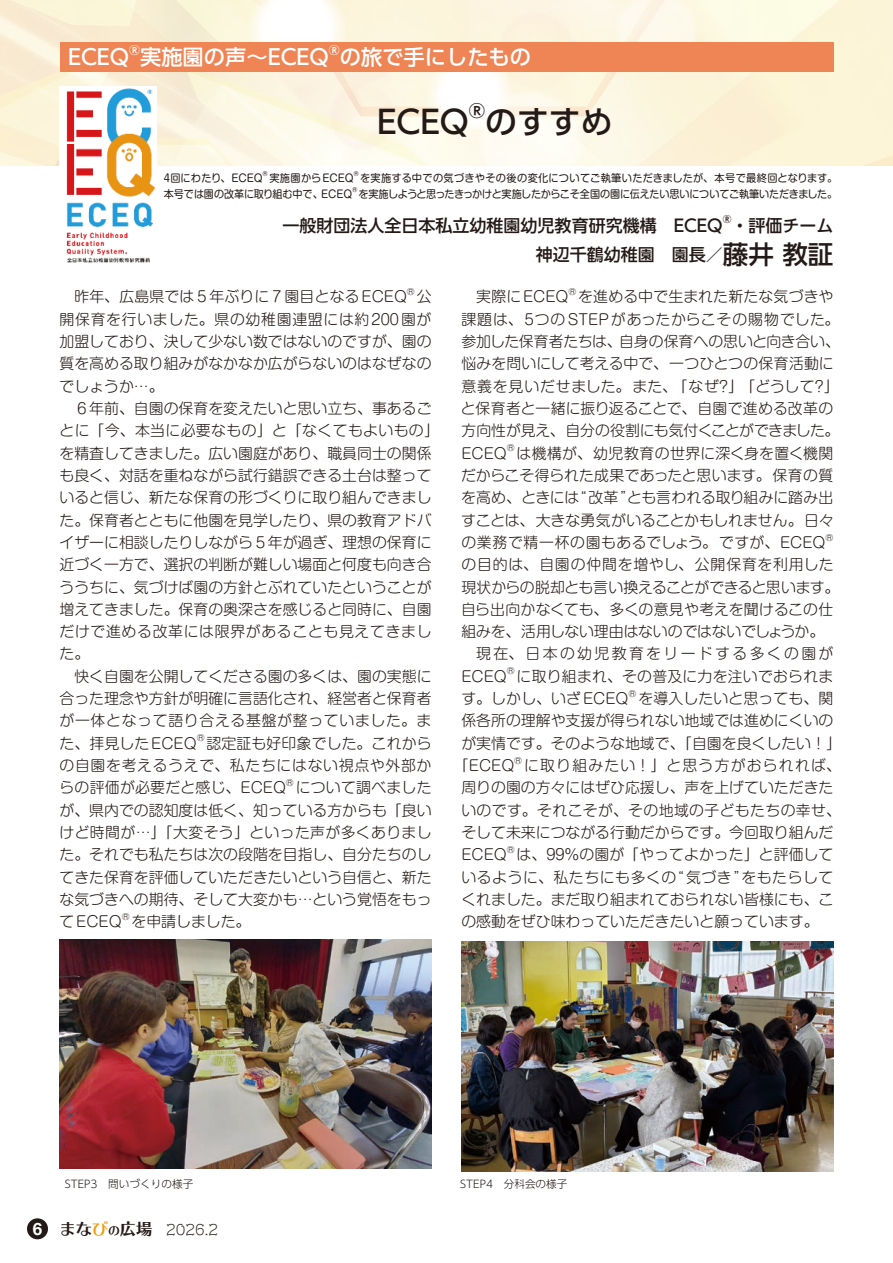
<style>
.page{position:relative;width:893px;height:1263px;background:#fff}
.page>*{position:absolute;margin:0;border:0;box-sizing:border-box;transform-origin:0 0}
.t1{font:500 31.95px "UD Shin Go Pr 6 N";color:#231916}
.t2{font:500 21.3px "UD Shin Go Pr 6 N";color:#fff}
.t3{font:500 18.6px "UD Shin Go Pr 6 N";color:#231916}
.t4{font:500 16.95px "UD Shin Go Pr 6 N";color:#231916}
.t5{font:300 14.85px/22.4px "Shin M Go Pr 6 N";color:#231916;text-align:justify}
.t6{font:300 14.85px/22.4px "Shin M Go Pr 6 N";letter-spacing:.16em;color:#231916}
.t7{font:300 13.8px "Cinema Letter Std";color:#231916}
.t8{font:500 12.45px "UD Shin Go Pr 6 N";color:#fff}
.t9{font:10.65px "Shin M Go Pr 6 N";letter-spacing:-.03em;color:#231916;scale:.95 1}
.t10{font:10.65px "Shin M Go Pr 6 N";letter-spacing:.025em;color:#231916;scale:.96 1}
.t11{font:300 10.65px "UD Shin Go Pr 6 N";color:#231916}
.t12{font:10.65px "Shin M Go Pr 6 N";color:#231916;scale:.96 1}
.t13{font:10.65px "Shin M Go Pr 6 N";color:#231916;scale:.95 1}
.t14{font:500 9.9px "UD Shin Go Pr 6 N";color:#231916}
.t15{font:300 8.7px "Shin M Go Pr 6 N";color:#231916}
.t16{font:6.15px "Shin M Go Pr 6 N";color:#231916;scale:.96 1}
.t17{font:6.15px "Shin M Go Pr 6 N";color:#231916;scale:.95 1}
.s1{font-size:25.5px}
.s2{font-family:"Helvetica Neue";font-weight:700;font-size:16.95px;color:#fff}
.s3{font-family:"UD Typos 515 Std";font-weight:400;font-size:16.2px}
.s4{font-family:"UD Typos 515 Std";font-weight:400;font-size:16.2px;color:#f39800}
.s5{font-family:"UD Typos 515 Std";font-weight:400;font-size:11.85px}
</style>
<div class="page">
<img style="left:0;top:0;width:893px;height:166px">
<img style="left:60px;top:939px;width:372px;height:230px">
<div style="left:60px;top:43px;width:773px;height:29px;background:#ef8454"></div>
<img style="left:60px;top:86px;width:96px;height:177px">
<img style="left:461px;top:942px;width:372px;height:229px">
<div style="left:27px;top:1218px;width:21px;height:21px;background:#231916;border-radius:50%"></div>
<h2 class="t2" style="left:68px;top:40px;width:63px">ECEQ</h2>
<p class="t8" style="left:129px;top:40px;width:12px">®</p>
<h2 class="t2" style="left:140px;top:40px;width:190px">実施園の声〜ECEQ</h2>
<p class="t8" style="left:329px;top:40px;width:12px">®</p>
<h2 class="t2" style="left:340px;top:40px;width:193px">の旅で手にしたもの</h2>
<h1 class="t1" style="left:377px;top:96px;width:93px">ECEQ</h1>
<p class="t3" style="left:469px;top:96px;width:18px">®</p>
<h1 class="t1" style="left:485px;top:96px;width:129px">のすすめ</h1>
<p class="t12" style="left:162px;top:169px;width:107px">４回にわたり、ECEQ</p>
<p class="t16" style="left:263px;top:169px;width:7px">®</p>
<p class="t12" style="left:269px;top:169px;width:89px">実施園からECEQ</p>
<p class="t16" style="left:354px;top:169px;width:7px">®</p>
<p class="t10" style="left:360px;top:169px;width:499px">を実施する中での気づきやその後の変化についてご執筆いただきましたが、本号で最終回となります。</p>
<p class="t13" style="left:164px;top:185px;width:200px">本号では園の改革に取り組む中で、ECEQ</p>
<p class="t17" style="left:352px;top:185px;width:7px">®</p>
<p class="t9" style="left:359px;top:185px;width:505px">を実施しようと思ったきっかけと実施したからこそ全国の園に伝えたい思いについてご執筆いただきました。</p>
<p class="t4" style="left:282px;top:212px;width:442px">一般財団法人全日本私立幼稚園幼児教育研究機構　ECEQ</p>
<p class="t14" style="left:723px;top:212px;width:10px">®</p>
<p class="t4" style="left:731px;top:212px;width:104px">・評価チーム</p>
<p class="t5" style="left:74px;top:285px;width:334px">昨年、広島県では５年ぶりに７園目となるECEQ</p>
<p class="t15" style="left:407px;top:285px;width:9px">®</p>
<p class="t5" style="left:60px;top:285px;width:374px;text-indent:357px">公開保育を行いました。県の幼稚園連盟には約200園が加盟しており、決して少ない数ではないのですが、園の質を高める取り組みがなかなか広がらないのはなぜなのでしょうか…。</p>
<p class="t5" style="left:60px;top:396px;width:381px;text-align:left;text-indent:15px">６年前、自園の保育を変えたいと思い立ち、事あるごとに「今、本当に必要なもの」と「なくてもよいもの」を精査してきました。広い園庭があり、職員同士の関係も良く、対話を重ねながら試行錯誤できる土台は整っていると信じ、新たな保育の形づくりに取り組んできました。保育者とともに他園を見学したり、県の教育アドバイザーに相談したりしながら５年が過ぎ、理想の保育に近づく一方で、選択の判断が難しい場面と何度も向き合ううちに、気づけば園の方針とぶれていたということが増えてきました。保育の奥深さを感じると同時に、自園だけで進める改革には限界があることも見えてきました。</p>
<p class="t5" style="left:60px;top:664px;width:374px;text-indent:15px">快く自園を公開してくださる園の多くは、園の実態に合った理念や方針が明確に言語化され、経営者と保育者が一体となって語り合える基盤が整っていました。また、拝見したECEQ</p>
<p class="t15" style="left:197px;top:731px;width:9px">®</p>
<p class="t5" style="left:60px;top:731px;width:374px;text-indent:147px">認定証も好印象でした。これからの自園を考えるうえで、私たちにはない視点や外部からの評価が必要だと感じ、ECEQ</p>
<p class="t15" style="left:286px;top:776px;width:9px">®</p>
<p class="t5" style="left:60px;top:776px;width:374px;text-indent:236px">について調べましたが、県内での認知度は低く、知っている方からも「良いけど時間が…」「大変そう」といった声が多くありました。それでも私たちは次の段階を目指し、自分たちのしてきた保育を評価していただきたいという自信と、新たな気づきへの期待、そして大変かも…という覚悟をもってECEQ</p>
<p class="t15" style="left:122px;top:910px;width:9px">®</p>
<p class="t5" style="left:131px;top:910px;width:121px">を申請しました。</p>
<p class="t4" style="left:536px;top:240px;width:299px">神辺千鶴幼稚園　園長╱<span class="s1">藤井 教証</span></p>
<p class="t5" style="left:476px;top:285px;width:94px">実際にECEQ</p>
<p class="t15" style="left:568px;top:285px;width:9px">®</p>
<p class="t5" style="left:461px;top:285px;width:381px;text-align:left;text-indent:117px">を進める中で生まれた新たな気づきや課題は、５つのSTEPがあったからこその賜物でした。参加した保育者たちは、自身の保育への思いと向き合い、悩みを問いにして考える中で、一つひとつの保育活動に意義を見いだせました。また、「なぜ？」「どうして？」と保育者と一緒に振り返ることで、自園で進める改革の方向性が見え、自分の役割にも気付くことができました。<br>ECEQ</p>
<p class="t15" style="left:507px;top:441px;width:9px">®</p>
<p class="t5" style="left:461px;top:441px;width:374px;text-indent:56px">は機構が、幼児教育の世界に深く身を置く機関だからこそ得られた成果であったと思います。保育の質を高め、ときには“改革”とも言われる取り組みに踏み出すことは、大きな勇気がいることかもしれません。日々の業務で精一杯の園もあるでしょう。ですが、ECEQ</p>
<p class="t15" style="left:826px;top:530px;width:9px">®</p>
<p class="t5" style="left:461px;top:552px;width:380px;text-align:left">の目的は、自園の仲間を増やし、公開保育を利用した現状からの脱却とも言い換えることができると思います。自ら出向かなくても、多くの意見や考えを聞けるこの仕組みを、活用しない理由はないのではないでしょうか。</p>
<p class="t6" style="left:461px;top:642px;width:374px;text-indent:15px">現在、日本の幼児教育をリードする多くの園が<br>ECEQ</p>
<p class="t15" style="left:507px;top:664px;width:9px">®</p>
<p class="t5" style="left:461px;top:664px;width:373px;text-indent:55px">に取り組まれ、その普及に力を注いでおられます。しかし、いざECEQ</p>
<p class="t15" style="left:629px;top:686px;width:9px">®</p>
<p class="t5" style="left:638px;top:686px;width:197px">を導入したいと思っても、関</p>
<p class="t5" style="left:461px;top:709px;width:374px">係各所の理解や支援が得られない地域では進めにくいの</p>
<p class="t5" style="left:461px;top:731px;width:381px">が実情です。そのような地域で、「自園を良くしたい！」</p>
<p class="t5" style="left:454px;top:753px;width:62px">「ECEQ</p>
<p class="t15" style="left:514px;top:753px;width:9px">®</p>
<p class="t5" style="left:461px;top:753px;width:381px;text-align:left;text-indent:63px">に取り組みたい！」と思う方がおられれば、周りの園の方々にはぜひ応援し、声を上げていただきたいのです。それこそが、その地域の子どもたちの幸せ、そして未来につながる行動だからです。今回取り組んだ<br>ECEQ</p>
<p class="t15" style="left:507px;top:843px;width:9px">®</p>
<p class="t5" style="left:461px;top:843px;width:374px;text-indent:55px">は、99％の園が「やってよかった」と評価しているように、私たちにも多くの“気づき”をもたらしてくれました。まだ取り組まれておられない皆様にも、この感動をぜひ味わっていただきたいと願っています。</p>
<p class="t11" style="left:65px;top:1176px;width:130px">STEP3　問いづくりの様子</p>
<p class="t11" style="left:460px;top:1176px;width:109px">STEP4　分科会の様子</p>
<p class="t7" style="left:33px;top:1219px;width:187px"><span class="s2">6</span> <span class="s3">まな</span><span class="s4">び</span><span class="s5">の</span><span class="s3">広場</span>　2026.2</p>
</div>
